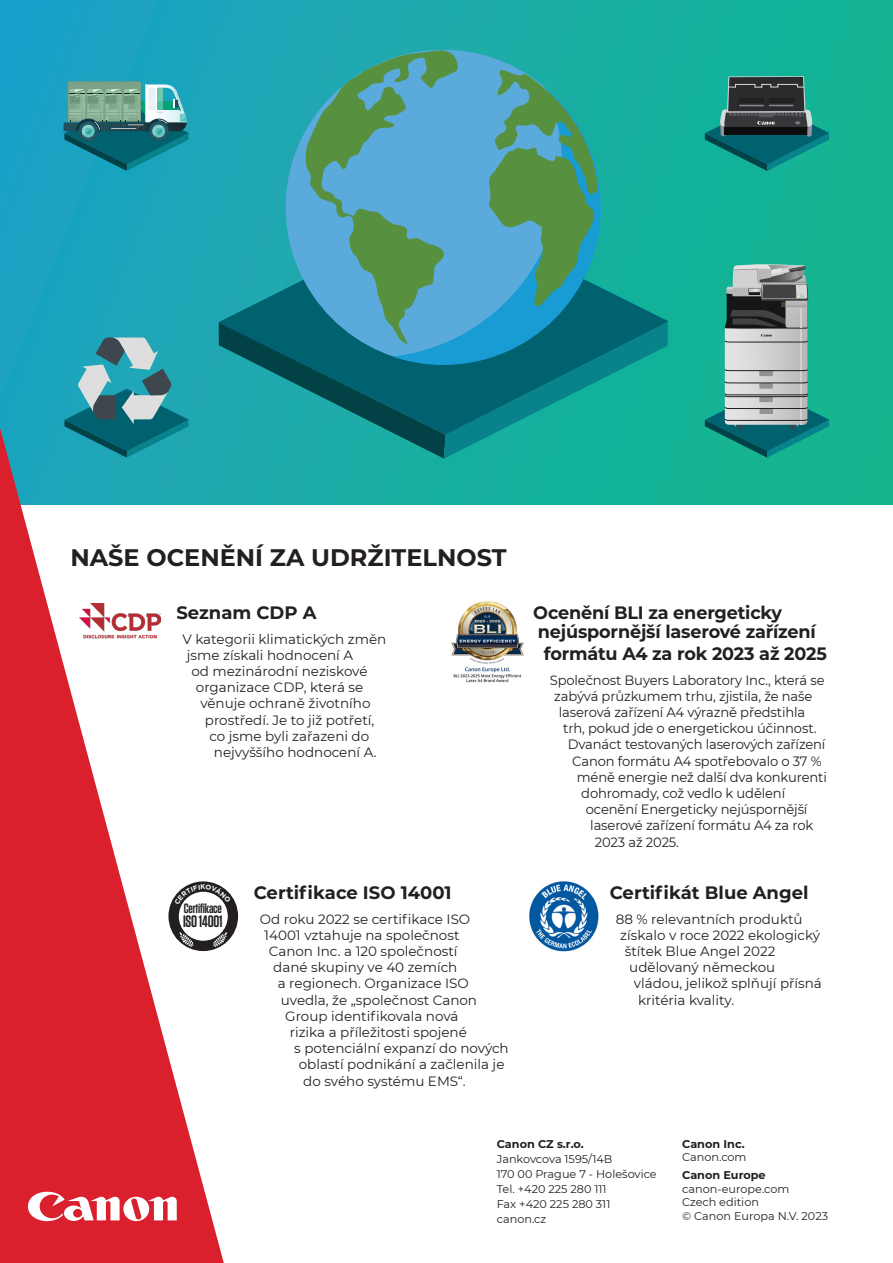
<style>
.page{position:relative;width:893px;height:1263px;background:#fff}
.page>*{position:absolute;margin:0;border:0;box-sizing:border-box;transform-origin:0 0}
.headers{font:700 24px "Montserrat";color:#231f20}
.Subhead{font:700 18px/19.5px "Montserrat";letter-spacing:-.01em;color:#231f20}
.Subhead-2{font:600 16.5px "Tungsten";letter-spacing:-.01em;color:#231f20}
.body{font:13.5px "Montserrat";letter-spacing:-.01em;color:#231f20}
.Subhead-3{font:600 13.5px "Tungsten";letter-spacing:-.01em;color:#231f20}
.t1{font:11.25px "Montserrat";color:#231f20}
.t2{font:700 11.25px "Montserrat";color:#231f20}
</style>
<div class="page">
<div style="left:0;top:0;width:893px;height:505px;background:linear-gradient(to right,#1ea1c4,#14b68d)"></div>
<img style="left:451px;top:601px;width:73px;height:82px">
<svg style="left:705px;top:262px;width:124px;height:196px;background:#5ea197"></svg>
<svg style="left:64px;top:338px;width:125px;height:90px;background:#4699a5"></svg>
<svg style="left:224px;top:435px;width:444px;height:24px;background:#16a69b"></svg>
<svg style="left:219px;top:210px;width:449px;height:225px;background:#0d888a"></svg>
<div style="left:286px;top:50px;width:314px;height:314px;background:#5aaadc;border-radius:50%"></div>
<svg style="left:393px;top:87px;width:208px;height:278px"></svg>
<svg style="left:305px;top:50px;width:154px;height:294px"></svg>
<svg style="left:488px;top:70px;width:110px;height:236px"></svg>
<svg style="left:64px;top:81px;width:125px;height:90px;background:#439295"></svg>
<div style="left:168px;top:881px;width:70px;height:70px;border:10px solid #231f20;border-radius:50%"></div>
<svg style="left:224px;top:932px;width:4px;height:12px"></svg>
<svg style="left:705px;top:76px;width:124px;height:95px;background:#21706a"></svg>
<svg style="left:0;top:428px;width:224px;height:835px"></svg>
<svg style="left:28px;top:1192px;width:149px;height:29px"></svg>
<img style="left:529px;top:881px;width:69px;height:71px">
<svg style="left:174px;top:884px;width:57px;height:21px"></svg>
<p class="headers" style="left:70px;top:540px;width:438px">NAŠE OCENĚNÍ ZA UDRŽITELNOST</p>
<p class="Subhead" style="left:176px;top:602px;width:142px">Seznam CDP A</p>
<p class="body" style="left:182px;top:629px;width:205px">V kategorii klimatických změn</p>
<p class="body" style="left:187px;top:646px;width:168px">jsme získali hodnocení A</p>
<p class="body" style="left:191px;top:662px;width:178px">od mezinárodní neziskové</p>
<p class="body" style="left:196px;top:678px;width:169px">organizace CDP, která se</p>
<p class="body" style="left:200px;top:694px;width:172px">věnuje ochraně životního</p>
<p class="body" style="left:205px;top:710px;width:171px">prostředí. Je to již potřetí,</p>
<p class="body" style="left:209px;top:727px;width:161px">co jsme byli zařazeni do</p>
<p class="body" style="left:214px;top:743px;width:164px">nejvyššího hodnocení A.</p>
<p class="Subhead-3" style="left:184px;top:901px;width:40px">Certifikace</p>
<p class="Subhead-2" style="left:183px;top:912px;width:41px">ISO 14001</p>
<p class="Subhead" style="left:254px;top:882px;width:199px">Certifikace ISO 14001</p>
<p class="body" style="left:260px;top:909px;width:212px">Od roku 2022 se certifikace ISO</p>
<p class="body" style="left:264px;top:926px;width:197px">14001 vztahuje na společnost</p>
<p class="body" style="left:269px;top:942px;width:190px">Canon Inc. a 120 společností</p>
<p class="body" style="left:273px;top:958px;width:186px">dané skupiny ve 40 zemích</p>
<p class="body" style="left:278px;top:974px;width:192px">a regionech. Organizace ISO</p>
<p class="body" style="left:281px;top:990px;width:198px">uvedla, že „společnost Canon</p>
<p class="body" style="left:285px;top:1007px;width:175px">Group identifikovala nová</p>
<p class="body" style="left:290px;top:1023px;width:179px">rizika a příležitosti spojené</p>
<p class="body" style="left:294px;top:1039px;width:216px">s potenciální expanzí do nových</p>
<p class="body" style="left:299px;top:1055px;width:207px">oblastí podnikání a začlenila je</p>
<p class="body" style="left:303px;top:1071px;width:164px">do svého systému EMS“.</p>
<p class="Subhead" style="left:533px;top:602px;width:284px">Ocenění BLI za energeticky nejúspornější laserové zařízení</p>
<p class="Subhead" style="left:544px;top:643px;width:285px">formátu A4 za rok 2023 až 2025</p>
<p class="body" style="left:550px;top:670px;width:276px">Společnost Buyers Laboratory Inc., která se</p>
<p class="body" style="left:554px;top:687px;width:260px">zabývá průzkumem trhu, zjistila, že naše</p>
<p class="body" style="left:559px;top:703px;width:248px">laserová zařízení A4 výrazně předstihla</p>
<p class="body" style="left:563px;top:719px;width:255px">trh, pokud jde o energetickou účinnost.</p>
<p class="body" style="left:568px;top:735px;width:259px">Dvanáct testovaných laserových zařízení</p>
<p class="body" style="left:572px;top:751px;width:251px">Canon formátu A4 spotřebovalo o 37 %</p>
<p class="body" style="left:577px;top:768px;width:252px">méně energie než další dva konkurenti</p>
<p class="body" style="left:581px;top:784px;width:205px">dohromady, což vedlo k udělení</p>
<p class="body" style="left:586px;top:800px;width:223px">ocenění Energeticky nejúspornější</p>
<p class="body" style="left:590px;top:816px;width:224px">laserové zařízení formátu A4 za rok</p>
<p class="body" style="left:595px;top:832px;width:86px">2023 až 2025.</p>
<p class="Subhead" style="left:610px;top:882px;width:200px">Certifikát Blue Angel</p>
<p class="body" style="left:616px;top:909px;width:188px">88 % relevantních produktů</p>
<p class="body" style="left:620px;top:926px;width:201px">získalo v roce 2022 ekologický</p>
<p class="body" style="left:625px;top:942px;width:152px">štítek Blue Angel 2022</p>
<p class="body" style="left:629px;top:958px;width:147px">udělovaný německou</p>
<p class="body" style="left:634px;top:974px;width:190px">vládou, jelikož splňují přísná</p>
<p class="body" style="left:638px;top:990px;width:97px">kritéria kvality.</p>
<p class="t2" style="left:497px;top:1136px;width:89px">Canon CZ s.r.o.</p>
<p class="t1" style="left:497px;top:1151px;width:117px">Jankovcova 1595/14B</p>
<p class="t1" style="left:497px;top:1166px;width:161px">170 00 Prague 7 - Holešovice</p>
<p class="t1" style="left:497px;top:1181px;width:111px">Tel. +420 225 280 111</p>
<p class="t1" style="left:497px;top:1196px;width:115px">Fax +420 225 280 311</p>
<p class="t1" style="left:497px;top:1211px;width:51px">canon.cz</p>
<p class="t2" style="left:682px;top:1136px;width:64px">Canon Inc.</p>
<p class="t1" style="left:682px;top:1149px;width:66px">Canon.com</p>
<p class="t2" style="left:682px;top:1167px;width:85px">Canon Europe</p>
<p class="t1" style="left:682px;top:1181px;width:109px">canon-europe.com</p>
<p class="t1" style="left:682px;top:1194px;width:78px">Czech edition</p>
<p class="t1" style="left:682px;top:1208px;width:147px">© Canon Europa N.V. 2023</p>
</div>
